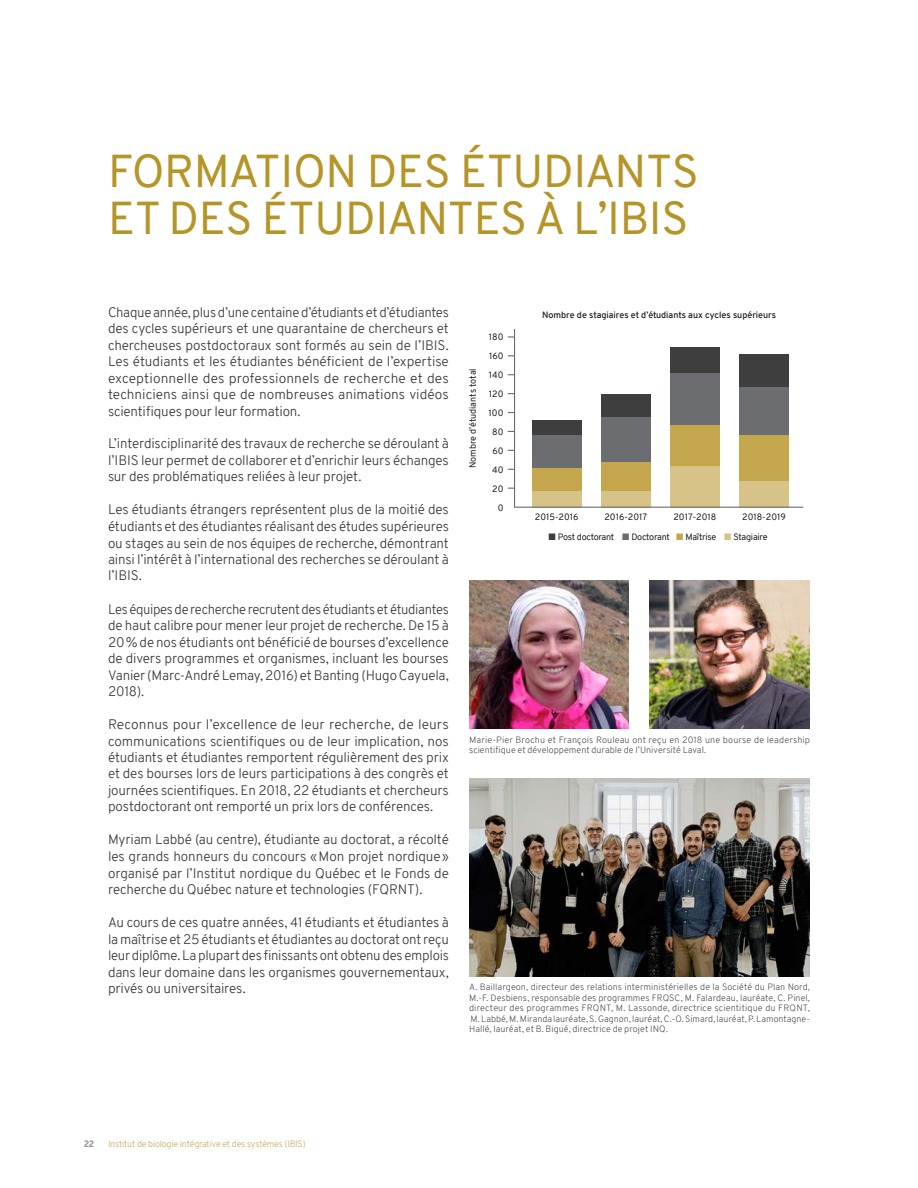
<style>
.page{position:relative;width:918px;height:1188px;background:#fff}
.page>*{position:absolute;margin:0;border:0;box-sizing:border-box;transform-origin:0 0}
.titre{font:45px "Overpass";letter-spacing:-.01em;color:#b69528}
.texte_courant{font:300 13.5px/16.5px "Overpass";letter-spacing:-.01em;color:#3e3e3f;text-align:justify}
.bas_de_vignette_6pt{font:300 9px/10.5px "Overpass";letter-spacing:.005em;color:#57585a;text-align:justify}
.t1{font:9px "Overpass";color:#231f20}
.t2{font:600 9px "Overpass";color:#231f20}
.t3{font:300 9px "Overpass";letter-spacing:-.025em;color:#c9af61}
.t4{font:9px "Overpass";letter-spacing:-.025em;color:#231f20}
.t5{font:800 9px "Overpass";color:#939598}
</style>
<div class="page">
<img style="left:469px;top:580px;width:160px;height:149px">
<img style="left:649px;top:580px;width:161px;height:149px">
<svg style="left:513px;top:329px;width:291px;height:179px"></svg>
<svg style="left:508px;top:336px;width:7px;height:2px"></svg>
<img style="left:469px;top:779px;width:341px;height:197px">
<p class="titre" style="left:108px;top:140px;width:592px">FORMATION DES ÉTUDIANTS</p>
<p class="titre" style="left:108px;top:186px;width:582px">ET DES ÉTUDIANTES À L’IBIS</p>
<p class="texte_courant" style="left:108px;top:304px;width:342px">Chaque année, plus d’une centaine d’étudiants et d’étudiantes des cycles supérieurs et une quarantaine de chercheurs et chercheuses postdoctoraux sont formés au sein de l’IBIS.<br>Les étudiants et les étudiantes bénéficient de l’expertise exceptionnelle des professionnels de recherche et des techniciens ainsi que de nombreuses animations vidéos scientifiques pour leur formation.</p>
<p class="texte_courant" style="left:108px;top:436px;width:342px">L’interdisciplinarité des travaux de recherche se déroulant à l’IBIS leur permet de collaborer et d’enrichir leurs échanges sur des problématiques reliées à leur projet.</p>
<p class="texte_courant" style="left:108px;top:502px;width:342px">Les étudiants étrangers représentent plus de la moitié des étudiants et des étudiantes réalisant des études supérieures ou stages au sein de nos équipes de recherche, démontrant ainsi l’intérêt à l’international des recherches se déroulant à l’IBIS.</p>
<p class="texte_courant" style="left:108px;top:601px;width:342px">Les équipes de recherche recrutent des étudiants et étudiantes de haut calibre pour mener leur projet de recherche. De 15 à 20% de nos étudiants ont bénéficié de bourses d’excellence de divers programmes et organismes, incluant les bourses Vanier (Marc-André Lemay, 2016) et Banting (Hugo Cayuela, 2018).</p>
<p class="texte_courant" style="left:108px;top:716px;width:342px">Reconnus pour l’excellence de leur recherche, de leurs communications scientifiques ou de leur implication, nos étudiants et étudiantes remportent régulièrement des prix et des bourses lors de leurs participations à des congrès et journées scientifiques. En 2018, 22 étudiants et chercheurs postdoctorant ont remporté un prix lors de conférences.</p>
<p class="texte_courant" style="left:108px;top:832px;width:342px">Myriam Labbé (au centre), étudiante au doctorat, a récolté les grands honneurs du concours «Mon projet nordique» organisé par l’Institut nordique du Québec et le Fonds de recherche du Québec nature et technologies (FQRNT).</p>
<p class="texte_courant" style="left:108px;top:914px;width:342px">Au cours de ces quatre années, 41 étudiants et étudiantes à la maîtrise et 25 étudiants et étudiantes au doctorat ont reçu leur diplôme. La plupart des finissants ont obtenu des emplois dans leur domaine dans les organismes gouvernementaux, privés ou universitaires.</p>
<p class="t1" style="left:466px;top:468px;width:102px;rotate:-90deg">Nombre d’étudiants total</p>
<p class="t1" style="left:489px;top:331px;width:16px">180</p>
<p class="t1" style="left:489px;top:350px;width:16px">160</p>
<p class="t1" style="left:489px;top:369px;width:16px">140</p>
<p class="t1" style="left:489px;top:387px;width:16px">120</p>
<p class="t1" style="left:489px;top:406px;width:16px">100</p>
<p class="t1" style="left:492px;top:425px;width:13px">80</p>
<p class="t1" style="left:492px;top:444px;width:13px">60</p>
<p class="t1" style="left:492px;top:463px;width:13px">40</p>
<p class="t1" style="left:492px;top:482px;width:13px">20</p>
<p class="t1" style="left:498px;top:501px;width:7px">0</p>
<p class="t2" style="left:542px;top:308px;width:235px">Nombre de stagiaires et d’étudiants aux cycles supérieurs</p>
<p class="t1" style="left:535px;top:510px;width:45px">2015-2016</p>
<p class="t1" style="left:604px;top:510px;width:44px">2016-2017</p>
<p class="t1" style="left:673px;top:510px;width:45px">2017-2018</p>
<p class="t1" style="left:742px;top:510px;width:45px">2018-2019</p>
<p class="t4" style="left:558px;top:531px;width:58px">Post doctorant</p>
<p class="t4" style="left:631px;top:531px;width:40px">Doctorant</p>
<p class="t4" style="left:685px;top:531px;width:32px">Maîtrise</p>
<p class="t4" style="left:733px;top:531px;width:36px">Stagiaire</p>
<p class="bas_de_vignette_6pt" style="left:469px;top:734px;width:342px">Marie-Pier Brochu et François Rouleau ont reçu en 2018 une bourse de leadership scientifique et développement durable de l’Université Laval.</p>
<p class="bas_de_vignette_6pt" style="left:469px;top:982px;width:342px">A. Baillargeon, directeur des relations interministérielles de la Société du Plan Nord, M.-F. Desbiens, responsable des programmes FRQSC, M. Falardeau, lauréate, C. Pinel, directeur des programmes FRQNT, M. Lassonde, directrice scientitique du FRQNT, M. Labbé, M. Miranda lauréate, S. Gagnon, lauréat, C.-O. Simard, lauréat, P. Lamontagne-Hallé, lauréat, et B. Bigué, directrice de projet INQ.</p>
<p class="t5" style="left:84px;top:1138px;width:12px">22</p>
<p class="t3" style="left:108px;top:1138px;width:199px">Institut de biologie intégrative et des systèmes (IBIS)</p>
</div>
